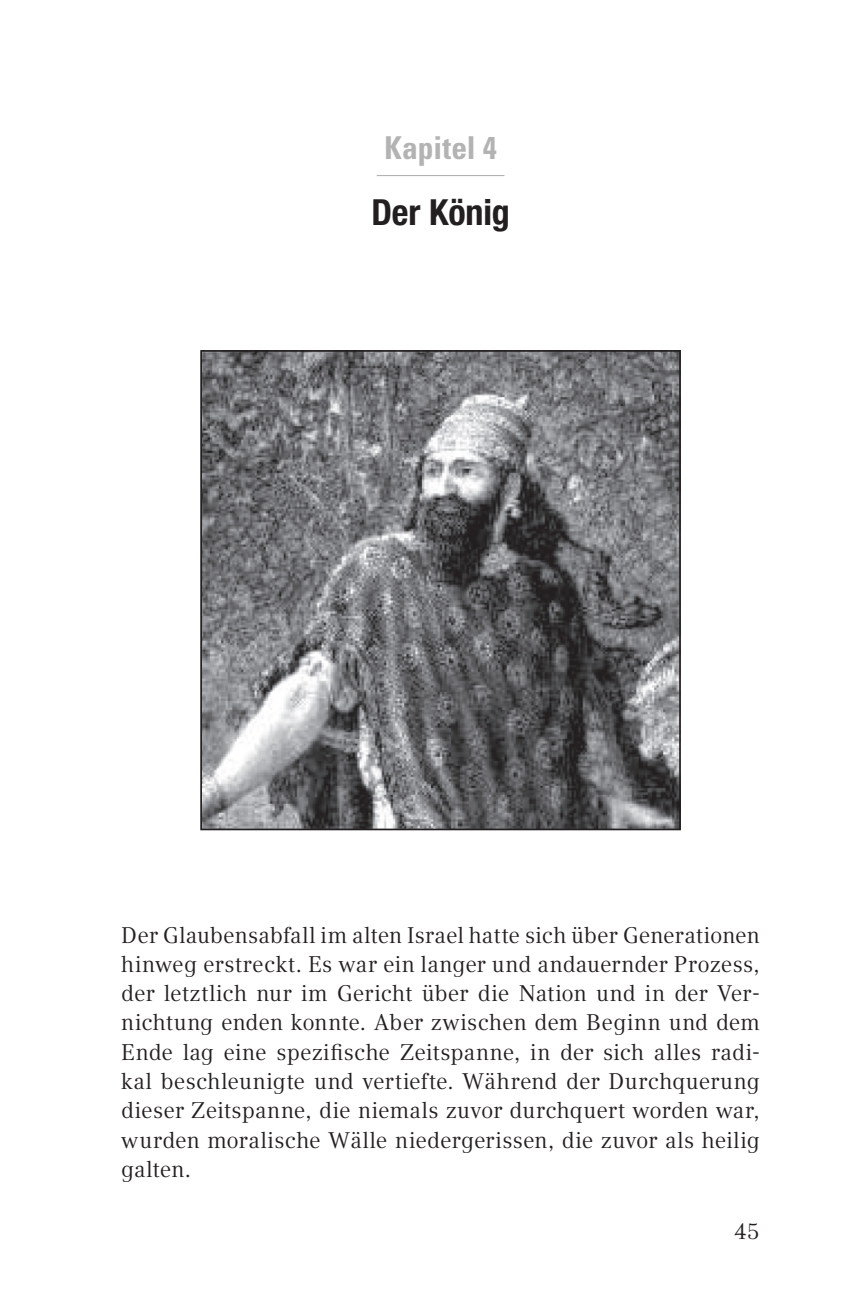
<style>
.page{position:relative;width:862px;height:1308px;background:#fff}
.page>*{position:absolute;margin:0;border:0;box-sizing:border-box;transform-origin:0 0}
.Kapitel{font:700 condensed 36px "Helvetica Neue LT";letter-spacing:-.005em;color:#231f20}
.Kapizähl{font:700 condensed 31.5px "Univers LT";color:#b3b3b3}
.Fließtext{font:22.5px/29.2px "Compatil Text LT";letter-spacing:.005em;color:#231f20;text-align:justify}
</style>
<div class="page">
<hr style="left:376px;top:175px;width:128px;height:1px;background:#b3b3b3">
<img style="left:203px;top:353px;width:474px;height:474px">
<div style="left:200px;top:350px;width:480px;height:480px;border:2px solid #231f20"></div>
<p class="Kapizähl" style="left:384px;top:128px;width:114px">Kapitel 4</p>
<p class="Kapitel" style="left:371px;top:190px;width:140px">Der König</p>
<p class="Fließtext" style="left:121px;top:920px;width:639px">Der Glaubensabfall im alten Israel hatte sich über Generationen hinweg erstreckt. Es war ein langer und andauernder Prozess, der letztlich nur im Gericht über die Nation und in der Ver&shy;nichtung enden konnte. Aber zwischen dem Beginn und dem Ende lag eine spezifische Zeitspanne, in der sich alles radi&shy;kal beschleunigte und vertiefte. Während der Durchquerung dieser Zeitspanne, die niemals zuvor durchquert worden war, wurden moralische Wälle niedergerissen, die zuvor als heilig galten.</p>
<p class="Fließtext" style="left:733px;top:1216px;width:27px">45</p>
</div>
